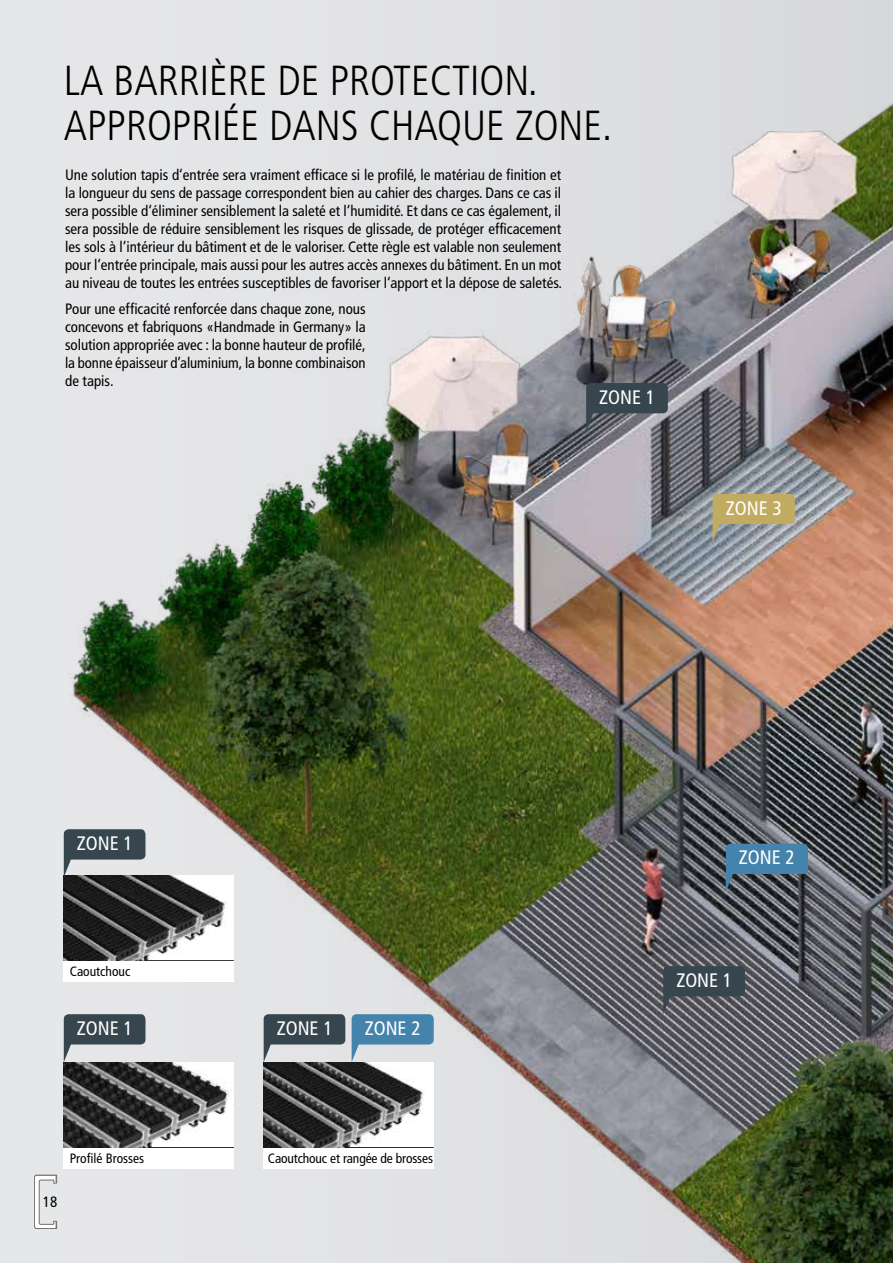
<style>
.page{position:relative;width:893px;height:1263px;background:#e6e7e9}
.page>*{position:absolute;margin:0;border:0;box-sizing:border-box;transform-origin:0 0}
.t1{font:300 condensed 42px/45px "Frutiger LT Std";color:#000}
.t2{font:condensed 19.5px "Frutiger LT Std";color:#fff}
.t3{font:condensed 15px/18px "Frutiger LT Std";color:#000;text-align:justify}
.t4{font:condensed 13.5px "Frutiger LT Std";letter-spacing:-.01em;color:#000}
</style>
<div class="page">
<img style="left:57px;top:0;width:836px;height:1263px">
<div style="left:64px;top:960px;width:170px;height:21px;background:#fff"></div>
<hr style="left:64px;top:960px;width:170px;height:1px;background:#000">
<img style="left:64px;top:875px;width:170px;height:85px">
<div style="left:64px;top:1147px;width:170px;height:21px;background:#fff"></div>
<hr style="left:64px;top:1147px;width:170px;height:1px;background:#000">
<img style="left:64px;top:1062px;width:170px;height:85px">
<div style="left:264px;top:1147px;width:170px;height:21px;background:#fff"></div>
<hr style="left:264px;top:1147px;width:170px;height:1px;background:#000">
<img style="left:264px;top:1062px;width:170px;height:85px">
<svg style="left:713px;top:494px;width:82px;height:48px"></svg>
<svg style="left:726px;top:844px;width:82px;height:48px"></svg>
<svg style="left:352px;top:1014px;width:82px;height:48px"></svg>
<svg style="left:663px;top:966px;width:82px;height:48px"></svg>
<svg style="left:586px;top:383px;width:82px;height:48px"></svg>
<svg style="left:64px;top:829px;width:81px;height:48px"></svg>
<svg style="left:64px;top:1014px;width:81px;height:48px"></svg>
<svg style="left:264px;top:1014px;width:81px;height:48px"></svg>
<svg style="left:34px;top:1175px;width:23px;height:54px"></svg>
<h1 class="t1" style="left:64px;top:59px;width:550px">LA BARRIÈRE DE PROTECTION.<br>APPROPRIÉE DANS CHAQUE ZONE.</h1>
<p class="t3" style="left:65px;top:165px;width:498px">Une solution tapis d‘entrée sera vraiment efficace si le profilé, le matériau de finition et la longueur du sens de passage correspondent bien au cahier des charges. Dans ce cas il sera possible d‘éliminer sensiblement la saleté et l‘humidité. Et dans ce cas également, il sera possible de réduire sensiblement les risques de glissade, de protéger efficacement les sols à l‘intérieur du bâtiment et de le valoriser. Cette règle est valable non seulement pour l‘entrée principale, mais aussi pour les autres accès annexes du bâtiment. En un mot au niveau de toutes les entrées susceptibles de favoriser l‘apport et la dépose de saletés.</p>
<p class="t3" style="left:65px;top:300px;width:302px">Pour une efficacité renforcée dans chaque zone, nous concevons et fabriquons «Handmade in Germany» la solution appropriée avec : la bonne hauteur de profilé, la bonne épaisseur d’aluminium, la bonne combinaison de tapis.</p>
<h2 class="t2" style="left:599px;top:386px;width:57px">ZONE 1</h2>
<h2 class="t2" style="left:726px;top:496px;width:57px">ZONE 3</h2>
<h2 class="t2" style="left:77px;top:832px;width:57px">ZONE 1</h2>
<p class="t4" style="left:70px;top:963px;width:62px">Caoutchouc</p>
<h2 class="t2" style="left:77px;top:1017px;width:57px">ZONE 1</h2>
<h2 class="t2" style="left:277px;top:1017px;width:57px">ZONE 1</h2>
<h2 class="t2" style="left:365px;top:1017px;width:57px">ZONE 2</h2>
<p class="t3" style="left:43px;top:1193px;width:16px">18</p>
<p class="t4" style="left:70px;top:1150px;width:76px">Profilé Brosses</p>
<p class="t4" style="left:268px;top:1150px;width:167px">Caoutchouc et rangée de brosses</p>
<h2 class="t2" style="left:739px;top:846px;width:57px">ZONE 2</h2>
<h2 class="t2" style="left:676px;top:969px;width:57px">ZONE 1</h2>
</div>
